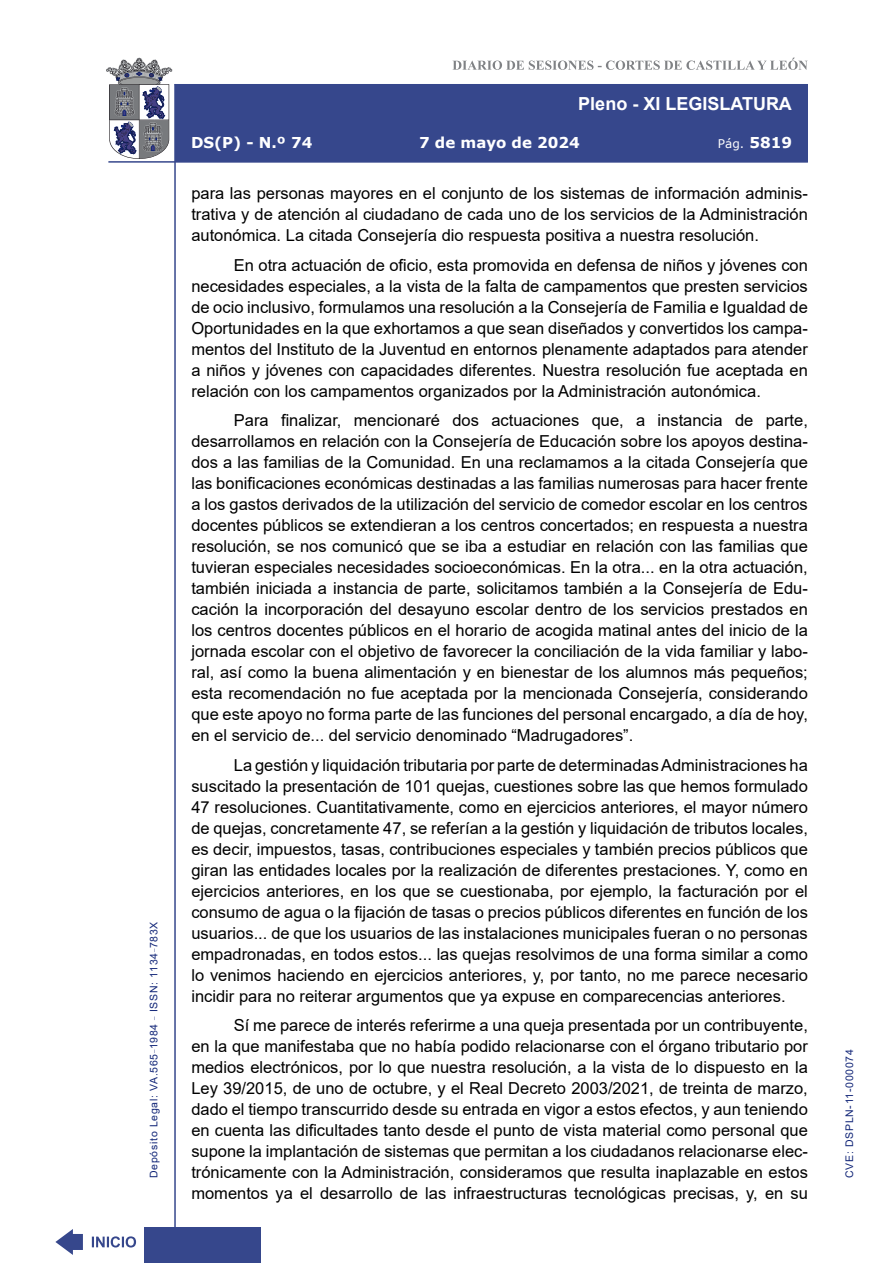
<style>
.page{position:relative;width:893px;height:1263px;background:#fff}
.page>*{position:absolute;margin:0;border:0;box-sizing:border-box;transform-origin:0 0}
.t1{font:700 18px "Arial";color:#fff}
.t2{font:16.5px/21px "Arial";color:#000;text-align:justify}
.t3{font:700 15px "Verdana";color:#fff}
.t4{font:12px "Verdana";color:#fff}
.t5{font:10.5px "Arial";letter-spacing:.065em;color:#122678}
.s1{font-weight:700;font-size:15px}
</style>
<div class="page">
<svg style="left:452px;top:58px;width:356px;height:12px"></svg>
<hr style="left:174px;top:84px;width:2px;height:1179px;background:#36478c">
<div style="left:144px;top:1227px;width:117px;height:36px;background:#36478c"></div>
<div style="left:175px;top:84px;width:633px;height:78px;background:#36478c"></div>
<hr style="left:108px;top:161px;width:700px;height:2px;background:#36478c">
<svg style="left:92px;top:1236px;width:44px;height:11px"></svg>
<svg style="left:55px;top:1229px;width:28px;height:26px"></svg>
<svg style="left:106px;top:58px;width:66px;height:101px"></svg>
<p class="t5" style="left:146px;top:1178px;width:258px;rotate:-90deg">Depósito Legal: VA.565<sup>_</sup>1984 <sup>_</sup> ISSN: 1134<sup>_</sup>783X</p>
<p class="t1" style="left:578px;top:91px;width:215px">Pleno - XI LEGISLATURA</p>
<p class="t3" style="left:191px;top:132px;width:123px">DS(P) - N.º 74</p>
<p class="t3" style="left:419px;top:132px;width:162px">7 de mayo de 2024</p>
<p class="t4" style="left:718px;top:135px;width:76px">Pág. <span class="s1">5819</span></p>
<p class="t2" style="left:191px;top:183px;width:618px">para las personas mayores en el conjunto de los sistemas de información adminis&shy;trativa y de atención al ciudadano de cada uno de los servicios de la Administración autonómica. La citada Consejería dio respuesta positiva a nuestra resolución.</p>
<p class="t2" style="left:191px;top:254px;width:618px;text-indent:43px">En otra actuación de oficio, esta promovida en defensa de niños y jóvenes con necesidades especiales, a la vista de la falta de campamentos que presten servicios de ocio inclusivo, formulamos una resolución a la Consejería de Familia e Igualdad de Oportunidades en la que exhortamos a que sean diseñados y convertidos los campa&shy;mentos del Instituto de la Juventud en entornos plenamente adaptados para atender a niños y jóvenes con capacidades diferentes. Nuestra resolución fue aceptada en relación con los campamentos organizados por la Administración autonómica.</p>
<p class="t2" style="left:191px;top:410px;width:618px;text-indent:43px">Para finalizar, mencionaré dos actuaciones que, a instancia de parte, desarrollamos en relación con la Consejería de Educación sobre los apoyos destina&shy;dos a las familias de la Comunidad. En una reclamamos a la citada Consejería que las bonificaciones económicas destinadas a las familias numerosas para hacer frente a los gastos derivados de la utilización del servicio de comedor escolar en los centros docentes públicos se extendieran a los centros concertados; en respuesta a nuestra resolución, se nos comunicó que se iba a estudiar en relación con las familias que tuvieran especiales necesidades socioeconómicas. En la otra... en la otra actuación, también iniciada a instancia de parte, solicitamos también a la Consejería de Edu&shy;cación la incorporación del desayuno escolar dentro de los servicios prestados en los centros docentes públicos en el horario de acogida matinal antes del inicio de la jornada escolar con el objetivo de favorecer la conciliación de la vida familiar y labo&shy;ral, así como la buena alimentación y en bienestar de los alumnos más pequeños; esta recomendación no fue aceptada por la mencionada Consejería, considerando que este apoyo no forma parte de las funciones del personal encargado, a día de hoy, en el servicio de... del servicio denominado “Madrugadores”.</p>
<p class="t2" style="left:191px;top:754px;width:618px;text-indent:43px">La gestión y liquidación tributaria por parte de determinadas Administraciones ha suscitado la presentación de 101 quejas, cuestiones sobre las que hemos formulado 47 resoluciones. Cuantitativamente, como en ejercicios anteriores, el mayor número de quejas, concretamente 47, se referían a la gestión y liquidación de tributos locales, es decir, impuestos, tasas, contribuciones especiales y también precios públicos que giran las entidades locales por la realización de diferentes prestaciones. Y, como en ejercicios anteriores, en los que se cuestionaba, por ejemplo, la facturación por el consumo de agua o la fijación de tasas o precios públicos diferentes en función de los usuarios... de que los usuarios de las instalaciones municipales fueran o no personas empadronadas, en todos estos... las quejas resolvimos de una forma similar a como lo venimos haciendo en ejercicios anteriores, y, por tanto, no me parece necesario incidir para no reiterar argumentos que ya expuse en comparecencias anteriores.</p>
<p class="t2" style="left:191px;top:1015px;width:618px;text-indent:43px">Sí me parece de interés referirme a una queja presentada por un contribuyente, en la que manifestaba que no había podido relacionarse con el órgano tributario por medios electrónicos, por lo que nuestra resolución, a la vista de lo dispuesto en la Ley 39/2015, de uno de octubre, y el Real Decreto 2003/2021, de treinta de marzo, dado el tiempo transcurrido desde su entrada en vigor a estos efectos, y aun teniendo en cuenta las dificultades tanto desde el punto de vista material como personal que supone la implantación de sistemas que permitan a los ciudadanos relacionarse elec&shy;trónicamente con la Administración, consideramos que resulta inaplazable en estos momentos ya el desarrollo de las infraestructuras tecnológicas precisas, y, en su</p>
<p class="t5" style="left:842px;top:1178px;width:130px;rotate:-90deg">CVE: DSPLN-11-000074</p>
</div>
